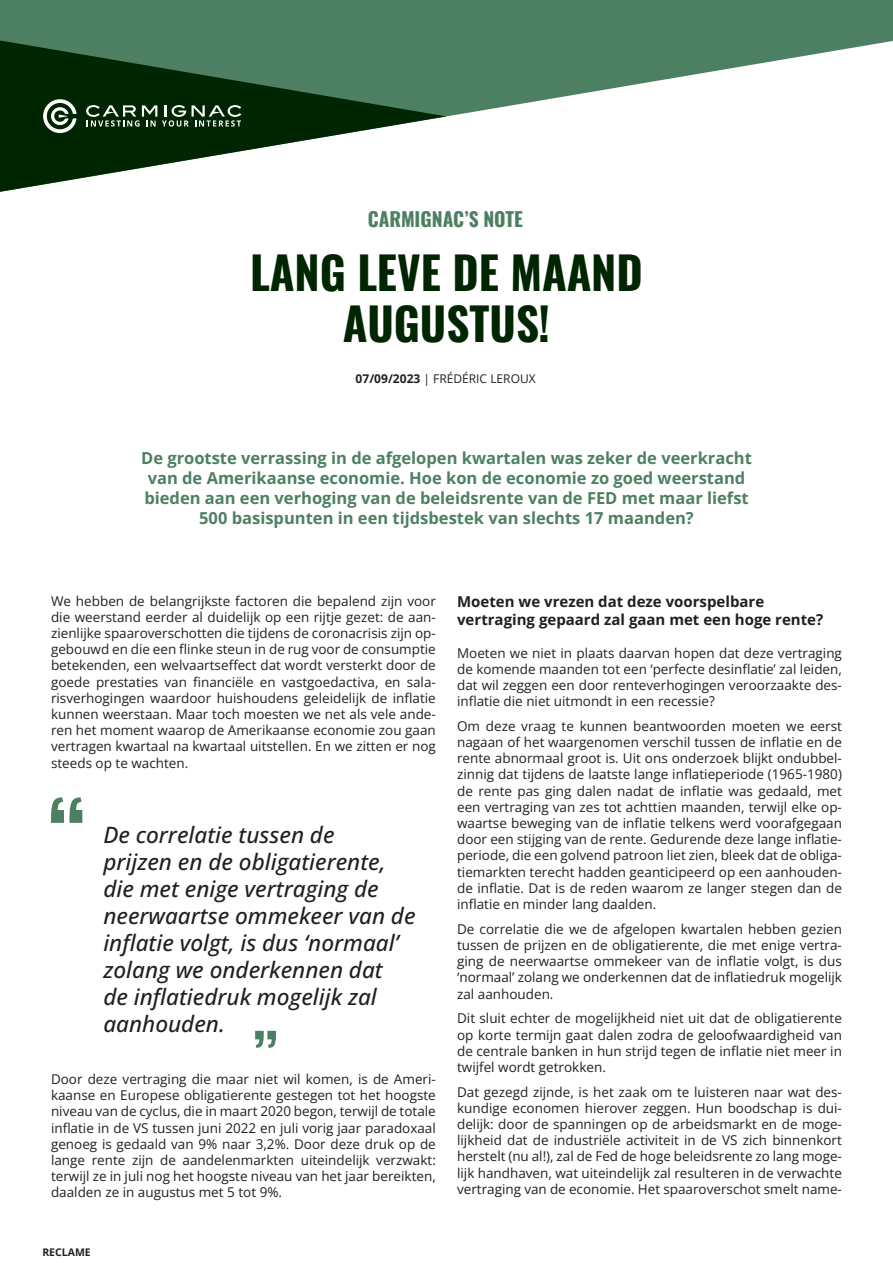
<style>
.page{position:relative;width:893px;height:1263px;background:#fff}
.page>*{position:absolute;margin:0;border:0;box-sizing:border-box;transform-origin:0 0}
.t1{font:700 45px/51px "Oswald";color:#002501;text-align:center}
.t2{font:italic 500 22.5px/27px "Open Sans";color:#231f20}
.t3{font:700 19.5px "Oswald";color:#4d8062}
.t4{font:700 16.5px/19.8px "Open Sans";color:#4d8062;text-align:center}
.t5{font:700 15px/18px "Open Sans";color:#231f20}
.t6{font:13.5px/16.2px "Open Sans";color:#231f20;text-align:justify}
.t7{font:12px "Open Sans";color:#231f20}
.t8{font:700 10.5px "Open Sans";color:#231f20}
.s1{font-weight:700}
</style>
<div class="page">
<svg style="left:0;top:0;width:893px;height:117px;fill:#4d8062"></svg>
<svg style="left:0;top:40px;width:446px;height:152px"></svg>
<svg style="left:43px;top:99px;width:34px;height:34px"></svg>
<svg style="left:86px;top:105px;width:155px;height:22px;background:#456046"></svg>
<svg style="left:51px;top:797px;width:31px;height:26px"></svg>
<svg style="left:255px;top:1031px;width:21px;height:17px"></svg>
<h3 class="t3" style="left:368px;top:202px;width:157px">CARMIGNAC’S NOTE</h3>
<h1 class="t1" style="left:250px;top:243px;width:394px">LANG LEVE DE MAAND<br>AUGUSTUS!</h1>
<p class="t7" style="left:356px;top:370px;width:182px"><span class="s1">07/09/2023</span> | FRÉDÉRIC LEROUX</p>
<p class="t4" style="left:141px;top:448px;width:612px">De grootste verrassing in de afgelopen kwartalen was zeker de veerkracht van de Amerikaanse economie. Hoe kon de economie zo goed weerstand bieden aan een verhoging van de beleidsrente van de FED met maar liefst 500 basispunten in een tijdsbestek van slechts 17 maanden?</p>
<p class="t6" style="left:51px;top:592px;width:386px">We hebben de belangrijkste factoren die bepalend zijn voor die weerstand eerder al duidelijk op een rijtje gezet: de aan&shy;zienlijke spaaroverschotten die tijdens de coronacrisis zijn op&shy;gebouwd en die een flinke steun in de rug voor de consumptie betekenden, een welvaartseffect dat wordt versterkt door de goede prestaties van financiële en vastgoedactiva, en sala&shy;risverhogingen waardoor huishoudens geleidelijk de inflatie kunnen weerstaan. Maar toch moesten we net als vele ande&shy;ren het moment waarop de Amerikaanse economie zou gaan vertragen kwartaal na kwartaal uitstellen. En we zitten er nog steeds op te wachten.</p>
<h2 class="t2" style="left:103px;top:820px;width:314px">De correlatie tussen de<br>prijzen en de obligatierente, die met enige vertraging de neerwaartse ommekeer van de inflatie volgt, is dus ‘normaal’ zolang we onderkennen dat<br>de inflatiedruk mogelijk zal aanhouden.</h2>
<p class="t6" style="left:51px;top:1070px;width:386px">Door deze vertraging die maar niet wil komen, is de Ameri&shy;kaanse en Europese obligatierente gestegen tot het hoogste niveau van de cyclus, die in maart 2020 begon, terwijl de totale inflatie in de VS tussen juni 2022 en juli vorig jaar paradoxaal genoeg is gedaald van 9% naar 3,2%. Door deze druk op de lange rente zijn de aandelenmarkten uiteindelijk verzwakt: terwijl ze in juli nog het hoogste niveau van het jaar bereikten, daalden ze in augustus met 5 tot 9%.</p>
<p class="t8" style="left:42px;top:1245px;width:50px">RECLAME</p>
<p class="t5" style="left:457px;top:592px;width:368px">Moeten we vrezen dat deze voorspelbare vertraging gepaard zal gaan met een hoge rente?</p>
<p class="t6" style="left:457px;top:644px;width:386px">Moeten we niet in plaats daarvan hopen dat deze vertraging de komende maanden tot een ‘perfecte desinflatie’ zal leiden, dat wil zeggen een door renteverhogingen veroorzaakte des&shy;inflatie die niet uitmondt in een recessie?</p>
<p class="t6" style="left:457px;top:717px;width:386px">Om deze vraag te kunnen beantwoorden moeten we eerst nagaan of het waargenomen verschil tussen de inflatie en de rente abnormaal groot is. Uit ons onderzoek blijkt ondubbel&shy;zinnig dat tijdens de laatste lange inflatieperiode (1965-1980) de rente pas ging dalen nadat de inflatie was gedaald, met een vertraging van zes tot achttien maanden, terwijl elke op&shy;waartse beweging van de inflatie telkens werd voorafgegaan door een stijging van de rente. Gedurende deze lange inflatie&shy;periode, die een golvend patroon liet zien, bleek dat de obliga&shy;tiemarkten terecht hadden geanticipeerd op een aanhouden&shy;de inflatie. Dat is de reden waarom ze langer stegen dan de inflatie en minder lang daalden.</p>
<p class="t6" style="left:457px;top:920px;width:386px">De correlatie die we de afgelopen kwartalen hebben gezien tussen de prijzen en de obligatierente, die met enige vertra&shy;ging de neerwaartse ommekeer van de inflatie volgt, is dus ‘normaal’ zolang we onderkennen dat de inflatiedruk mogelijk zal aanhouden.</p>
<p class="t6" style="left:457px;top:1010px;width:386px">Dit sluit echter de mogelijkheid niet uit dat de obligatierente op korte termijn gaat dalen zodra de geloofwaardigheid van de centrale banken in hun strijd tegen de inflatie niet meer in twijfel wordt getrokken.</p>
<p class="t6" style="left:457px;top:1083px;width:386px">Dat gezegd zijnde, is het zaak om te luisteren naar wat des&shy;kundige economen hierover zeggen. Hun boodschap is dui&shy;delijk: door de spanningen op de arbeidsmarkt en de moge&shy;lijkheid dat de industriële activiteit in de VS zich binnenkort herstelt (nu al!), zal de Fed de hoge beleidsrente zo lang moge&shy;lijk handhaven, wat uiteindelijk zal resulteren in de verwachte vertraging van de economie. Het spaaroverschot smelt name-</p>
</div>
